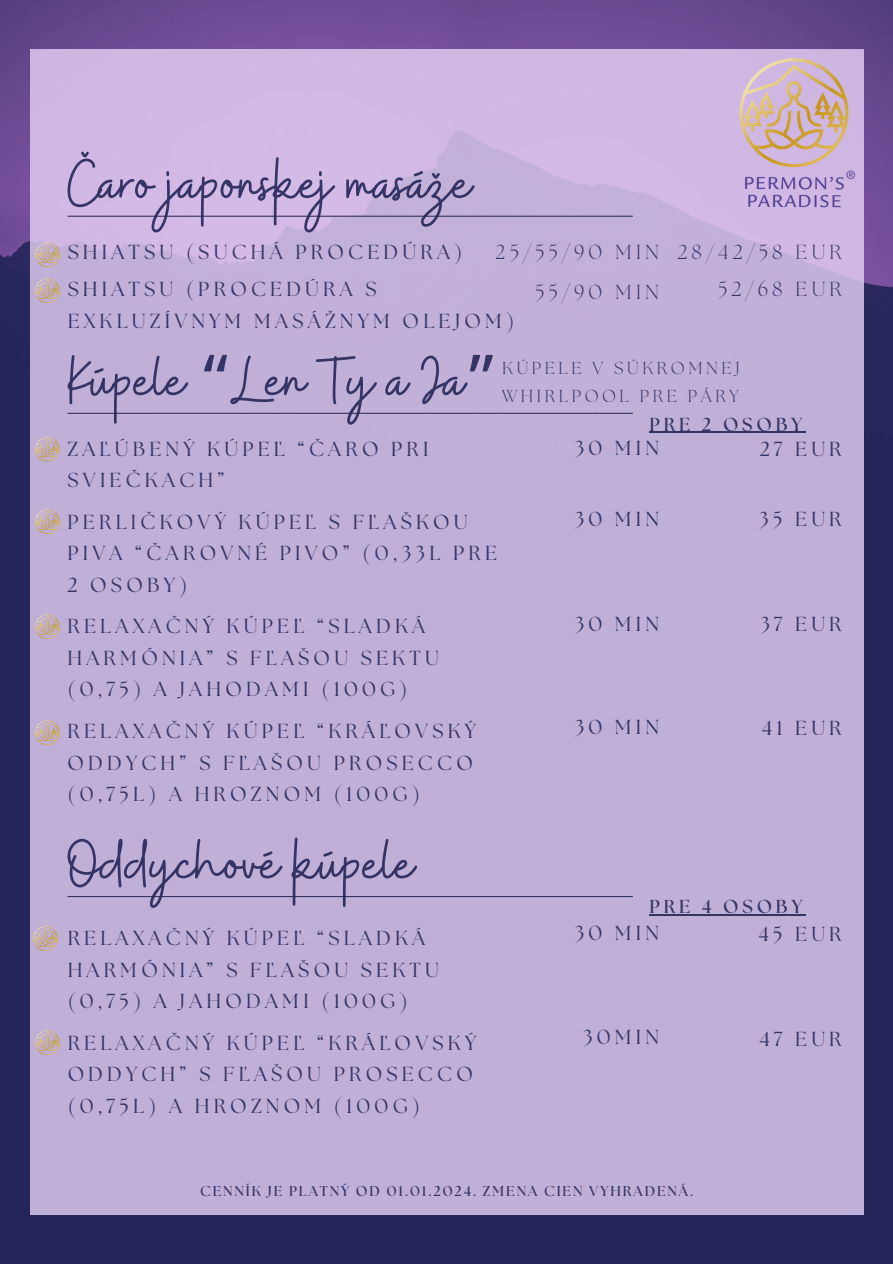
<style>
.page{position:relative;width:893px;height:1264px;background:#fff}
.page>*{position:absolute;margin:0;border:0;box-sizing:border-box;transform-origin:0 0}
.t1{font:67.65px "Buffalo";color:#242659}
.t2{font:20.25px/31.5px "The Seasons";letter-spacing:.21em;color:#242659}
.t3{font:300 20.25px/40.5px "The Seasons";letter-spacing:.21em;color:#242659;text-align:right}
.t4{font:700 18.75px "The Seasons";letter-spacing:.21em;color:#242659}
.t5{font:300 17.25px/28.2px "The Seasons";letter-spacing:.21em;color:#242659}
.t6{font:700 14.25px "The Seasons";letter-spacing:.135em;color:#242659}
.s1{font-family:"Noto Sans Gurmukhi"}
</style>
<div class="page">
<div style="left:0;top:0;width:892px;height:1263px;background:#242659"></div>
<img style="left:0;top:0;width:892px;height:602px">
<div style="left:30px;top:49px;width:833px;height:1165px;background:linear-gradient(to bottom,#c9b4de,#bcadd2)"></div>
<hr style="left:67px;top:216px;width:565px;height:1px;background:#242659">
<img style="left:695px;top:36px;width:197px;height:197px">
<hr style="left:68px;top:413px;width:564px;height:1px;background:#242659">
<hr style="left:67px;top:896px;width:565px;height:1px;background:#242659">
<hr style="left:649px;top:432px;width:157px;height:1px;background:#242659">
<hr style="left:649px;top:914px;width:157px;height:1px;background:#242659">
<img style="left:25px;top:241px;width:44px;height:34px">
<img style="left:25px;top:277px;width:44px;height:34px">
<img style="left:25px;top:435px;width:44px;height:34px">
<img style="left:25px;top:508px;width:44px;height:33px">
<img style="left:30px;top:612px;width:39px;height:34px">
<img style="left:30px;top:718px;width:39px;height:34px">
<img style="left:30px;top:925px;width:38px;height:33px">
<img style="left:30px;top:1029px;width:39px;height:34px">
<h1 class="t1" style="left:68px;top:139px;width:405px">Čaro japonskej masáže</h1>
<p class="t2" style="left:67px;top:235px;width:396px;line-height:37.2px">SHIATSU (SUCHÁ PROCEDÚRA)<br>SHIATSU (PROCEDÚRA S</p>
<p class="t2" style="left:67px;top:306px;width:448px">EXKLUZÍVNYM MASÁŽNYM OLEJOM)</p>
<p class="t3" style="left:496px;top:233px;width:165px">25/55/90 MIN<br>55/90 MIN</p>
<p class="t3" style="left:677px;top:235px;width:166px;line-height:37.2px">28/42/58 EUR<br>52/68 EUR</p>
<h1 class="t1" style="left:68px;top:336px;width:432px">Kúpele <span class="s1">“</span>Len Ty a Ja<span class="s1">”</span></h1>
<p class="t5" style="left:502px;top:355px;width:239px">KÚPELE V SÚKROMNEJ<br>WHIRLPOOL PRE PÁRY</p>
<p class="t4" style="left:649px;top:416px;width:154px">PRE 2 OSOBY</p>
<p class="t2" style="left:67px;top:434px;width:362px">ZAĽÚBENÝ KÚPEĽ “ČARO PRI<br>SVIEČKACH”</p>
<p class="t2" style="left:67px;top:507px;width:431px">PERLIČKOVÝ KÚPEĽ S FĽAŠKOU<br>PIVA “ČAROVNÉ PIVO” (0,33L PRE<br>2 OSOBY)</p>
<p class="t2" style="left:67px;top:612px;width:373px">RELAXAČNÝ KÚPEĽ “SLADKÁ<br>HARMÓNIA” S FĽAŠOU SEKTU (0,75) A JAHODAMI (100G)</p>
<p class="t2" style="left:67px;top:716px;width:410px">RELAXAČNÝ KÚPEĽ “KRÁĽOVSKÝ<br>ODDYCH” S FĽAŠOU PROSECCO (0,75L) A HROZNOM (100G)</p>
<h1 class="t1" style="left:67px;top:819px;width:348px">Oddychové kúpele</h1>
<p class="t2" style="left:68px;top:923px;width:373px">RELAXAČNÝ KÚPEĽ “SLADKÁ<br>HARMÓNIA” S FĽAŠOU SEKTU (0,75) A JAHODAMI (100G)</p>
<p class="t2" style="left:68px;top:1028px;width:410px">RELAXAČNÝ KÚPEĽ “KRÁĽOVSKÝ<br>ODDYCH” S FĽAŠOU PROSECCO (0,75L) A HROZNOM (100G)</p>
<p class="t2" style="left:574px;top:434px;width:86px">30 MIN</p>
<p class="t2" style="left:759px;top:434px;width:83px">27 EUR</p>
<p class="t2" style="left:574px;top:504px;width:86px">30 MIN</p>
<p class="t2" style="left:759px;top:505px;width:84px">35 EUR</p>
<p class="t2" style="left:574px;top:609px;width:86px">30 MIN</p>
<p class="t2" style="left:760px;top:609px;width:83px">37 EUR</p>
<p class="t2" style="left:574px;top:713px;width:86px">30 MIN</p>
<p class="t2" style="left:761px;top:713px;width:81px">41 EUR</p>
<p class="t4" style="left:649px;top:898px;width:154px">PRE 4 OSOBY</p>
<p class="t2" style="left:574px;top:918px;width:86px">30 MIN</p>
<p class="t2" style="left:583px;top:1022px;width:77px">30MIN</p>
<p class="t2" style="left:758px;top:919px;width:85px">45 EUR</p>
<p class="t2" style="left:759px;top:1024px;width:84px">47 EUR</p>
<p class="t6" style="left:200px;top:1184px;width:495px">CENNÍK JE PLATNÝ OD 01.01.2024. ZMENA CIEN VYHRADENÁ.</p>
</div>
